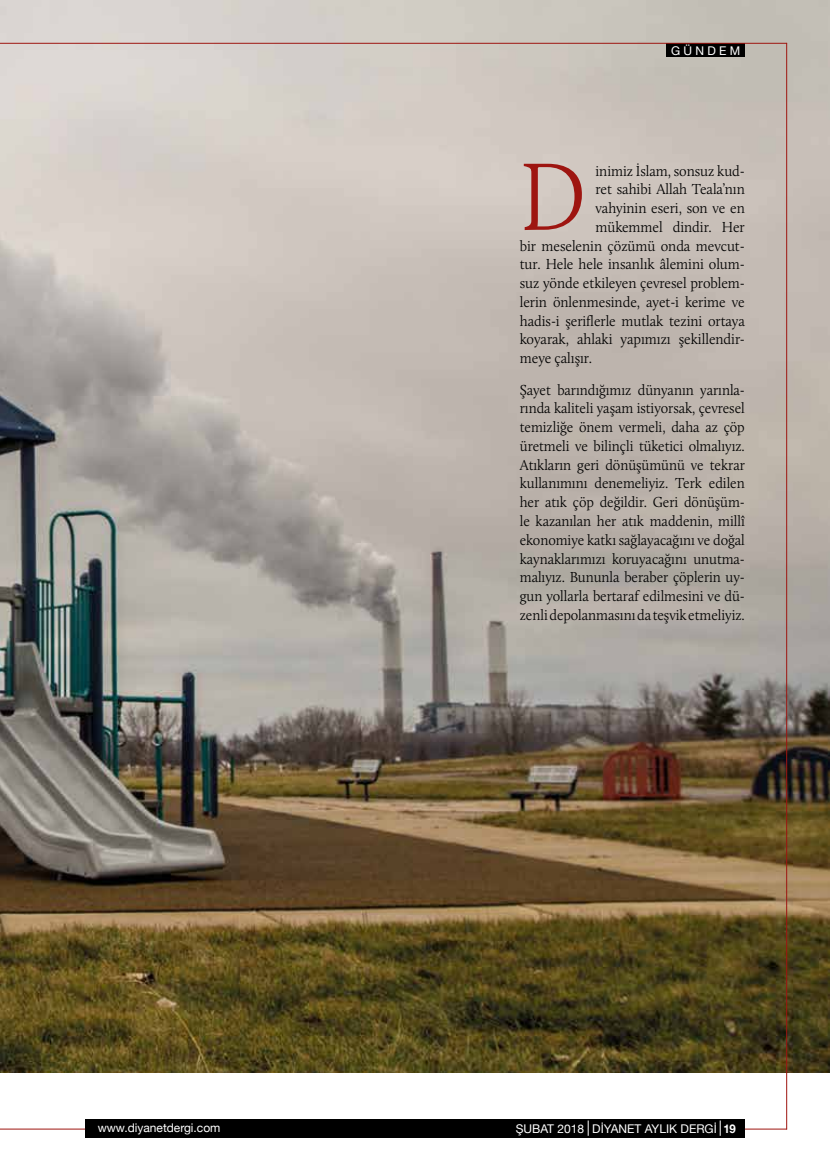
<style>
.page{position:relative;width:830px;height:1170px;background:#fff}
.page>*{position:absolute;margin:0;border:0;box-sizing:border-box;transform-origin:0 0}
.t1{font:300 98.85px "Calluna";color:#9e1510;scale:.91 1}
.t2{font:300 15px/18.8px "Calluna";letter-spacing:-.005em;color:#000;text-align:justify;scale:.95 1}
.t3{font:300 15px "Calluna";letter-spacing:-.005em;color:#000;scale:.96 1}
.t4{font:12px "Helvetica Neue";color:#fff}
.s1{font-weight:700}
</style>
<div class="page">
<div style="left:85px;top:1118px;width:659px;height:19px;background:#000"></div>
<svg style="left:587px;top:1120px;width:1px;height:15px"></svg>
<hr style="left:744px;top:1128px;width:42px;height:1px;background:#9e1510">
<hr style="left:0;top:1128px;width:85px;height:1px;background:#9e1510">
<svg style="left:719px;top:1120px;width:1px;height:15px"></svg>
<img style="left:0;top:0;width:829px;height:1072px">
<div style="left:666px;top:44px;width:78px;height:13px;background:#000"></div>
<hr style="left:785px;top:43px;width:1px;height:1086px;background:#9e1510">
<hr style="left:0;top:43px;width:786px;height:1px;background:#9e1510">
<p class="t4" style="left:671px;top:44px;width:70px">GÜNDEM</p>
<p class="t3" style="left:595px;top:161px;width:157px">inimiz İslam, sonsuz kud-</p>
<p class="t3" style="left:595px;top:180px;width:157px">ret sahibi Allah Teala’nın</p>
<p class="t3" style="left:595px;top:199px;width:157px">vahyinin eseri, son ve en</p>
<p class="t3" style="left:595px;top:218px;width:157px">mükemmel dindir. Her</p>
<p class="t3" style="left:519px;top:236px;width:236px">bir meselenin çözümü onda mevcut-</p>
<p class="t3" style="left:519px;top:255px;width:236px">tur. Hele hele insanlık âlemini olum-</p>
<p class="t3" style="left:519px;top:274px;width:236px">suz yönde etkileyen çevresel problem-</p>
<p class="t3" style="left:519px;top:293px;width:236px">lerin önlenmesinde, ayet-i kerime ve</p>
<p class="t3" style="left:519px;top:311px;width:236px">hadis-i şeriflerle mutlak tezini ortaya</p>
<p class="t3" style="left:519px;top:330px;width:236px">koyarak, ahlaki yapımızı şekillendir-</p>
<p class="t3" style="left:519px;top:349px;width:77px">meye çalışır.</p>
<p class="t2" style="left:519px;top:380px;width:238px">Şayet barındığımız dünyanın yarınla&shy;rında kaliteli yaşam istiyorsak, çevresel temizliğe önem vermeli, daha az çöp üretmeli ve bilinçli tüketici olmalıyız.<br>Atıkların geri dönüşümünü ve tekrar kullanımını denemeliyiz. Terk edilen her atık çöp değildir. Geri dönüşüm&shy;le kazanılan her atık maddenin, millî ekonomiye katkı sağlayacağını ve doğal kaynaklarımızı koruyacağını unutma&shy;malıyız. Bununla beraber çöplerin uy&shy;gun yollarla bertaraf edilmesini ve dü&shy;zenli depolanmasını da teşvik etmeliyiz.</p>
<h1 class="t1" style="left:519px;top:137px;width:75px">D</h1>
<p class="t4" style="left:98px;top:1120px;width:124px">www.diyanetdergi.com</p>
<p class="t4" style="left:515px;top:1121px;width:221px">ŞUBAT 2018 DİYANET AYLIK DERGİ <span class="s1">19</span></p>
</div>
